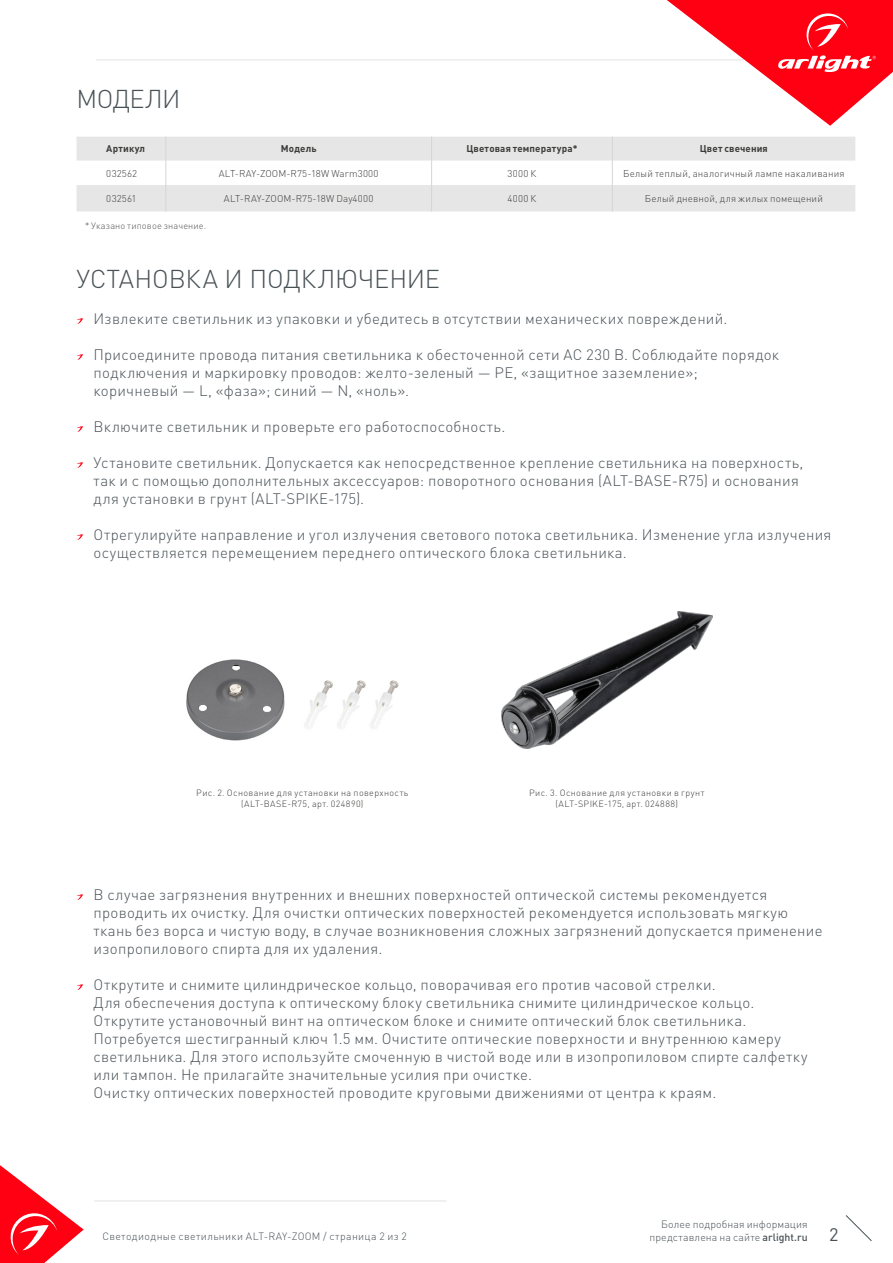
<style>
.page{position:relative;width:893px;height:1263px;background:#fff}
.page>*{position:absolute;margin:0;border:0;box-sizing:border-box;transform-origin:0 0}
.t1{font:300 25.5px "DIN Pro";letter-spacing:-.005em;color:#485156}
.t2{font:18px "DIN Pro";color:#485156}
.t3{font:300 15px/18px "DIN Pro";letter-spacing:.02em;color:#485156}
.t4{font:300 10.5px/12.6px "DIN Pro";letter-spacing:.025em;color:#485156;text-align:right}
.t5{font:300 9.75px "DIN Pro";letter-spacing:.015em;color:#3c3c3b}
.t6{font:700 9.75px "DIN Pro";letter-spacing:.015em;color:#3c3c3b}
.t7{font:300 9.15px "DIN Pro";letter-spacing:.015em;color:#555454}
.t8{font:300 9px/10.8px "DIN Pro";letter-spacing:.04em;color:#3c3c3b;text-align:center}
.s1{font-weight:500}
</style>
<div class="page">
<hr style="left:96px;top:60px;width:648px;height:1px;background:#e3e3e3">
<svg style="left:667px;top:0;width:226px;height:126px"></svg>
<svg style="left:0;top:1165px;width:84px;height:98px"></svg>
<svg style="left:845px;top:1215px;width:27px;height:26px"></svg>
<hr style="left:94px;top:1200px;width:352px;height:1px;background:#e3e3e3">
<svg style="left:77px;top:318px;width:6px;height:6px"></svg>
<svg style="left:77px;top:354px;width:6px;height:6px"></svg>
<svg style="left:77px;top:426px;width:6px;height:6px"></svg>
<svg style="left:77px;top:462px;width:6px;height:6px"></svg>
<svg style="left:77px;top:534px;width:6px;height:6px"></svg>
<svg style="left:77px;top:894px;width:6px;height:6px"></svg>
<svg style="left:77px;top:984px;width:6px;height:6px"></svg>
<img style="left:502px;top:611px;width:211px;height:137px">
<svg style="left:77px;top:137px;width:778px;height:74px;fill:#e6e6e6"></svg>
<svg style="left:165px;top:137px;width:1px;height:74px"></svg>
<svg style="left:431px;top:137px;width:1px;height:74px"></svg>
<svg style="left:612px;top:137px;width:1px;height:74px"></svg>
<img style="left:186px;top:659px;width:213px;height:82px">
<h1 class="t1" style="left:77px;top:81px;width:105px">МОДЕЛИ</h1>
<p class="t6" style="left:106px;top:140px;width:40px">Артикул</p>
<p class="t6" style="left:281px;top:140px;width:37px">Модель</p>
<p class="t6" style="left:466px;top:140px;width:113px">Цветовая температура*</p>
<p class="t6" style="left:700px;top:140px;width:70px">Цвет свечения</p>
<p class="t5" style="left:106px;top:166px;width:32px">032562</p>
<p class="t5" style="left:219px;top:166px;width:161px">ALT-RAY-ZOOM-R75-18W Warm3000</p>
<p class="t5" style="left:508px;top:166px;width:30px">3000 К</p>
<p class="t5" style="left:623px;top:166px;width:223px">Белый теплый, аналогичный лампе накаливания</p>
<p class="t5" style="left:106px;top:192px;width:32px">032561</p>
<p class="t5" style="left:224px;top:192px;width:151px">ALT-RAY-ZOOM-R75-18W Day4000</p>
<p class="t5" style="left:507px;top:192px;width:30px">4000 К</p>
<p class="t5" style="left:645px;top:192px;width:180px">Белый дневной, для жилых помещений</p>
<p class="t7" style="left:85px;top:219px;width:123px">* Указано типовое значение.</p>
<h1 class="t1" style="left:77px;top:261px;width:365px">УСТАНОВКА И ПОДКЛЮЧЕНИЕ</h1>
<p class="t3" style="left:94px;top:309px;width:635px">Извлеките светильник из упаковки и убедитесь в отсутствии механических повреждений.</p>
<p class="t3" style="left:94px;top:345px;width:687px">Присоедините провода питания светильника к обесточенной сети AC 230 В. Соблюдайте порядок подключения и маркировку проводов: желто-зеленый — PE, «защитное заземление»; коричневый — L, «фаза»; синий — N, «ноль».</p>
<p class="t3" style="left:94px;top:417px;width:413px">Включите светильник и проверьте его работоспособность.</p>
<p class="t3" style="left:94px;top:453px;width:711px">Установите светильник. Допускается как непосредственное крепление светильника на поверхность, так и с помощью дополнительных аксессуаров: поворотного основания (ALT-BASE-R75) и основания для установки в грунт (ALT-SPIKE-175).</p>
<p class="t3" style="left:94px;top:525px;width:739px">Отрегулируйте направление и угол излучения светового потока светильника. Изменение угла излучения осуществляется перемещением переднего оптического блока светильника.</p>
<p class="t8" style="left:196px;top:787px;width:214px">Рис. 2. Основание для установки на поверхность (ALT-BASE-R75, арт. 024890)</p>
<p class="t8" style="left:529px;top:787px;width:177px">Рис. 3. Основание для установки в грунт (ALT-SPIKE-175, арт. 024888)</p>
<p class="t3" style="left:94px;top:885px;width:730px">В случае загрязнения внутренних и внешних поверхностей оптической системы рекомендуется проводить их очистку. Для очистки оптических поверхностей рекомендуется использовать мягкую ткань без ворса и чистую воду, в случае возникновения сложных загрязнений допускается применение изопропилового спирта для их удаления.</p>
<p class="t3" style="left:94px;top:975px;width:715px">Открутите и снимите цилиндрическое кольцо, поворачивая его против часовой стрелки.<br>Для обеспечения доступа к оптическому блоку светильника снимите цилиндрическое кольцо.<br>Открутите установочный винт на оптическом блоке и снимите оптический блок светильника.<br>Потребуется шестигранный ключ 1.5 мм. Очистите оптические поверхности и внутреннюю камеру светильника. Для этого используйте смоченную в чистой воде или в изопропиловом спирте салфетку или тампон. Не прилагайте значительные усилия при очистке.<br>Очистку оптических поверхностей проводите круговыми движениями от центра к краям.</p>
<p class="t4" style="left:649px;top:1217px;width:160px">Более подробная информация представлена на сайте <span class="s1">arlight.ru</span></p>
<p class="t4" style="left:102px;top:1229px;width:306px">Светодиодные светильники ALT-RAY-ZOOM / страница 2 из 2</p>
<p class="t2" style="left:829px;top:1222px;width:11px">2</p>
</div>
